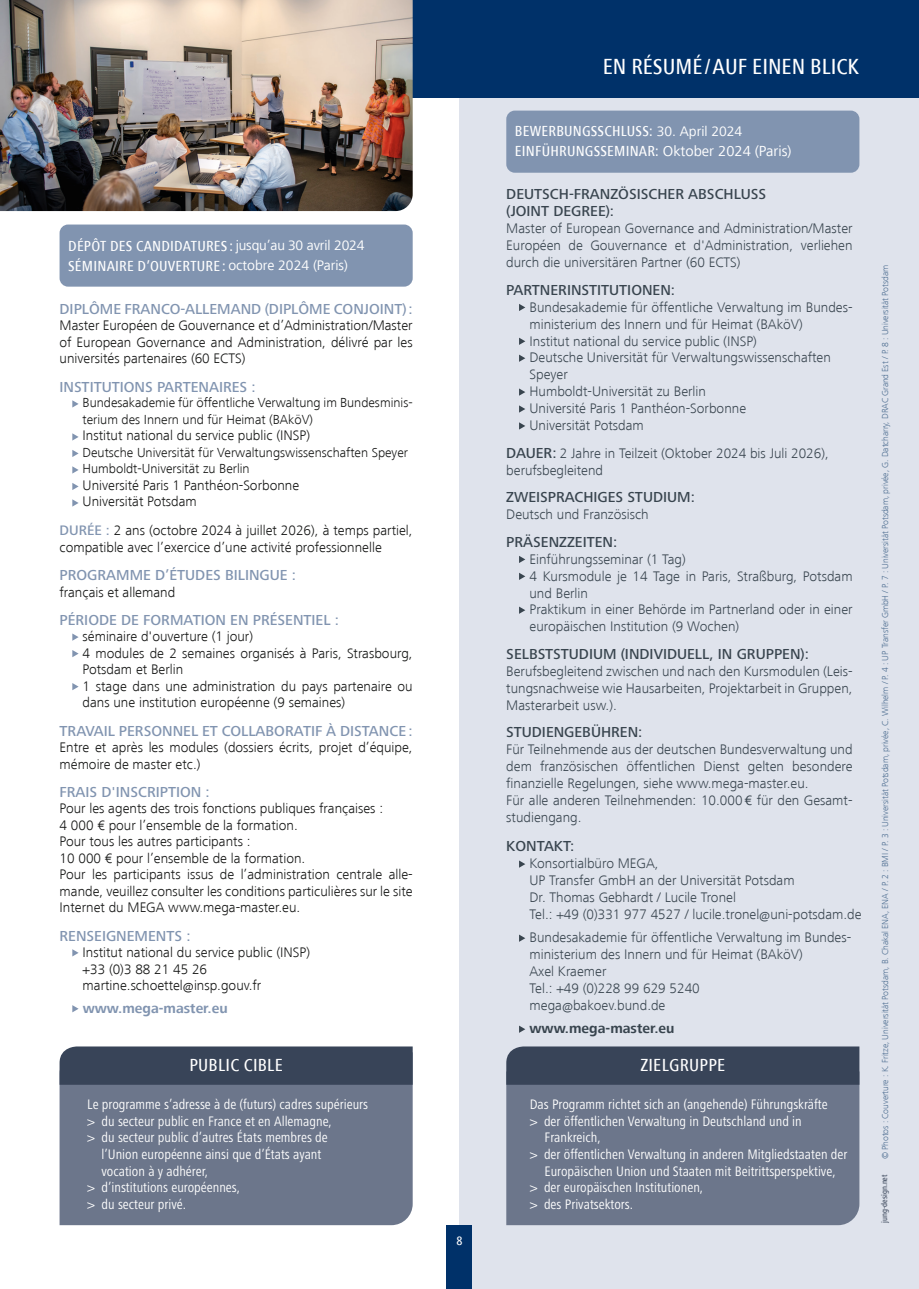
<style>
.page{position:relative;width:919px;height:1289px;background:#fff}
.page>*{position:absolute;margin:0;border:0;box-sizing:border-box;transform-origin:0 0}
.t1{font:500 condensed 22.5px "Frutiger Next LT";color:#fff}
.t2{font:500 condensed 18px "Frutiger Next LT";letter-spacing:.015em;color:#fff}
.t3{font:500 15px "Frutiger Next LTW1 G";color:#8194b0}
.t4{font:500 15px/17px "Frutiger Next LTW1 G";color:#38444e}
.t5{font:500 condensed 15px/19.2px "Frutiger Next LT";letter-spacing:.015em;color:#fff}
.t6{font:300 14.25px/17px "Frutiger Next LT";color:#38444e}
.t7{font:300 14.25px/16.5px "Frutiger Next LT";color:#131413}
.t8{font:condensed 14.25px "Frutiger Next LT";color:#fff}
.t9{font:700 14.25px "Frutiger Next LT";color:#8194b0}
.t10{font:700 14.25px "Frutiger Next LT";color:#38444e}
.t11{font:300 13.5px/16.5px "Frutiger Next LT";color:#131413}
.t12{font:500 condensed 12.75px "Frutiger Next LT";color:#fff}
.t13{font:300 9px "Frutiger Next LT";letter-spacing:-.01em;color:#4e6e91}
.t14{font:500 condensed 8.25px "Frutiger Next LT";color:#384458}
.s1{font-weight:400;font-stretch:normal;font-size:14.25px}
.s2{font-family:"Frutiger Next LTW1 G";font-weight:500;color:#8194b0}
.s3{font-weight:400;font-stretch:normal}
.s4{font-family:"Frutiger Next LTW1 G";font-weight:500;font-size:15px}
.s5{font-weight:400}
</style>
<div class="page">
<div style="left:459px;top:13px;width:459px;height:1275px;background:#dfe3ec"></div>
<div style="left:0;top:0;width:918px;height:98px;background:#003169"></div>
<div style="left:446px;top:1225px;width:26px;height:63px;background:#003169"></div>
<div style="left:506px;top:1084px;width:353px;height:141px;background:#6c768b"></div>
<div style="left:506px;top:111px;width:353px;height:62px;background:#8194b0;border-radius:9px"></div>
<div style="left:506px;top:1046px;width:353px;height:38px;background:#384458"></div>
<svg style="left:519px;top:304px;width:6px;height:7px"></svg>
<svg style="left:519px;top:338px;width:6px;height:7px"></svg>
<svg style="left:519px;top:354px;width:6px;height:8px"></svg>
<svg style="left:519px;top:388px;width:6px;height:8px"></svg>
<svg style="left:519px;top:405px;width:6px;height:7px"></svg>
<svg style="left:519px;top:422px;width:6px;height:7px"></svg>
<svg style="left:519px;top:556px;width:6px;height:7px"></svg>
<svg style="left:519px;top:572px;width:6px;height:8px"></svg>
<svg style="left:519px;top:606px;width:6px;height:8px"></svg>
<svg style="left:72px;top:400px;width:7px;height:7px"></svg>
<svg style="left:72px;top:433px;width:7px;height:7px"></svg>
<svg style="left:72px;top:450px;width:7px;height:7px"></svg>
<svg style="left:72px;top:466px;width:7px;height:7px"></svg>
<svg style="left:72px;top:483px;width:7px;height:7px"></svg>
<svg style="left:72px;top:499px;width:7px;height:7px"></svg>
<svg style="left:72px;top:633px;width:7px;height:7px"></svg>
<svg style="left:72px;top:650px;width:7px;height:7px"></svg>
<svg style="left:72px;top:683px;width:7px;height:7px"></svg>
<svg style="left:72px;top:949px;width:7px;height:7px"></svg>
<svg style="left:72px;top:1005px;width:7px;height:7px"></svg>
<img style="left:0;top:0;width:412px;height:211px">
<div style="left:60px;top:1084px;width:352px;height:141px;background:#6c768b"></div>
<div style="left:60px;top:224px;width:352px;height:63px;background:#8194b0;border-radius:9px"></div>
<div style="left:60px;top:1046px;width:352px;height:38px;background:#384458"></div>
<svg style="left:519px;top:860px;width:6px;height:7px"></svg>
<svg style="left:519px;top:934px;width:6px;height:7px"></svg>
<svg style="left:519px;top:1025px;width:6px;height:7px"></svg>
<p class="t5" style="left:68px;top:236px;width:298px;line-height:20px">DÉPÔT DES CANDIDATURES : <span class="s1">jusqu’au 30 avril 2024<br></span>SÉMINAIRE D’OUVERTURE : <span class="s1">octobre 2024 (Paris)</span></p>
<p class="t3" style="left:60px;top:300px;width:354px">DIPLÔME FRANCO-ALLEMAND (DIPLÔME CONJOINT) :</p>
<p class="t7" style="left:60px;top:317px;width:354px;text-align:justify">Master Européen de Gouvernance et d’Administration/Master of European Governance and Administration, délivré par les universités partenaires (60 ECTS)</p>
<p class="t3" style="left:60px;top:378px;width:197px">INSTITUTIONS PARTENAIRES :</p>
<p class="t11" style="left:83px;top:395px;width:331px">Bundesakademie für öffentliche Verwaltung im Bundesminis&shy;terium des Innern und für Heimat (BAköV)</p>
<p class="t7" style="left:83px;top:427px;width:229px">Institut national du service public (INSP)</p>
<p class="t11" style="left:83px;top:444px;width:327px">Deutsche Universität für Verwaltungswissenschaften Speyer<br>Humboldt-Universität zu Berlin</p>
<p class="t7" style="left:83px;top:477px;width:218px">Université Paris 1 Panthéon-Sorbonne<br>Universität Potsdam</p>
<p class="t7" style="left:60px;top:522px;width:354px"><span class="s2">DURÉE :</span> 2 ans (octobre 2024 à juillet 2026), à temps partiel, compatible avec l’exercice d’une activité professionnelle</p>
<p class="t3" style="left:60px;top:566px;width:238px">PROGRAMME D’ÉTUDES BILINGUE :</p>
<p class="t7" style="left:60px;top:583px;width:117px">français et allemand</p>
<p class="t3" style="left:60px;top:611px;width:281px">PÉRIODE DE FORMATION EN PRÉSENTIEL :</p>
<p class="t7" style="left:83px;top:628px;width:331px">séminaire d'ouverture (1 jour)<br>4 modules de 2 semaines organisés à Paris, Strasbourg, Potsdam et Berlin<br>1 stage dans une administration du pays partenaire ou dans une institution européenne (9 semaines)</p>
<p class="t3" style="left:60px;top:722px;width:354px">TRAVAIL PERSONNEL ET COLLABORATIF À DISTANCE :</p>
<p class="t7" style="left:60px;top:739px;width:354px">Entre et après les modules (dossiers écrits, projet d’équipe, mémoire de master etc.)</p>
<p class="t3" style="left:60px;top:783px;width:152px">FRAIS D'INSCRIPTION :</p>
<p class="t7" style="left:60px;top:800px;width:354px">Pour les agents des trois fonctions publiques françaises :<br>4 000 € pour l’ensemble de la formation.<br>Pour tous les autres participants :<br>10 000 € pour l’ensemble de la formation.<br>Pour les participants issus de l’administration centrale alle&shy;mande, veuillez consulter les conditions particulières sur le site Internet du MEGA www.mega-master.eu.</p>
<p class="t3" style="left:60px;top:927px;width:132px">RENSEIGNEMENTS :</p>
<p class="t7" style="left:83px;top:944px;width:229px">Institut national du service public (INSP) +33 (0)3 88 21 45 26 martine.schoettel@insp.gouv.fr</p>
<p class="t9" style="left:83px;top:1000px;width:146px">www.mega-master.eu</p>
<p class="t2" style="left:189px;top:1055px;width:95px">PUBLIC CIBLE</p>
<p class="t8" style="left:87px;top:1096px;width:282px">Le programme s’adresse à de (futurs) cadres supérieurs</p>
<p class="t8" style="left:87px;top:1113px;width:246px">&gt; du secteur public en France et en Allemagne,</p>
<p class="t8" style="left:87px;top:1129px;width:242px">&gt; du secteur public d’autres États membres de</p>
<p class="t8" style="left:102px;top:1146px;width:221px">l’Union européenne ainsi que d’États ayant</p>
<p class="t8" style="left:102px;top:1162px;width:108px">vocation à y adhérer,</p>
<p class="t8" style="left:87px;top:1179px;width:154px">&gt; d’institutions européennes,</p>
<p class="t8" style="left:87px;top:1195px;width:100px">&gt; du secteur privé.</p>
<p class="t12" style="left:456px;top:1233px;width:8px">8</p>
<h1 class="t1" style="left:602px;top:54px;width:258px">EN RÉSUMÉ / AUF EINEN BLICK</h1>
<p class="t5" style="left:515px;top:122px;width:278px">BEWERBUNGSSCHLUSS: <span class="s1">30. April 2024<br></span>EINFÜHRUNGSSEMINAR: <span class="s3">Oktober 2024 (Paris)</span></p>
<p class="t4" style="left:506px;top:186px;width:261px">DEUTSCH-FRANZÖSISCHER ABSCHLUSS (JOINT DEGREE):</p>
<p class="t6" style="left:506px;top:220px;width:348px;text-align:justify">Master of European Governance and Administration/Master Européen de Gouvernance et d'Administration, verliehen durch die universitären Partner (60 ECTS)</p>
<p class="t4" style="left:506px;top:282px;width:170px">PARTNERINSTITUTIONEN:</p>
<p class="t6" style="left:529px;top:298px;width:324px">Bundesakademie für öffentliche Verwaltung im Bundes&shy;ministerium des Innern und für Heimat (BAköV)<br>Institut national du service public (INSP)<br>Deutsche Universität für Verwaltungswissenschaften Speyer<br>Humboldt-Universität zu Berlin<br>Université Paris 1 Panthéon-Sorbonne<br>Universität Potsdam</p>
<p class="t6" style="left:506px;top:444px;width:324px"><span class="s4">DAUER:</span> 2 Jahre in Teilzeit (Oktober 2024 bis Juli 2026), berufsbegleitend</p>
<p class="t4" style="left:506px;top:489px;width:190px">ZWEISPRACHIGES STUDIUM:</p>
<p class="t6" style="left:506px;top:506px;width:144px">Deutsch und Französisch</p>
<p class="t4" style="left:506px;top:533px;width:112px">PRÄSENZZEITEN:</p>
<p class="t6" style="left:529px;top:550px;width:324px">Einführungsseminar (1 Tag)<br>4 Kursmodule je 14 Tage in Paris, Straßburg, Potsdam und Berlin<br>Praktikum in einer Behörde im Partnerland oder in einer europäischen Institution (9 Wochen)</p>
<p class="t4" style="left:506px;top:646px;width:304px">SELBSTSTUDIUM (INDIVIDUELL, IN GRUPPEN):</p>
<p class="t6" style="left:506px;top:662px;width:348px;text-align:justify">Berufsbegleitend zwischen und nach den Kursmodulen (Leis&shy;tungsnachweise wie Hausarbeiten, Projektarbeit in Gruppen, Masterarbeit usw.).</p>
<p class="t4" style="left:506px;top:724px;width:138px">STUDIENGEBÜHREN:</p>
<p class="t6" style="left:506px;top:741px;width:348px">Für Teilnehmende aus der deutschen Bundesverwaltung und dem französischen öffentlichen Dienst gelten besondere finanzielle Regelungen, siehe www.mega-master.eu.<br>Für alle anderen Teilnehmenden: 10.000<span class="s5">€</span> für den Gesamt&shy;studiengang.</p>
<p class="t4" style="left:506px;top:838px;width:70px">KONTAKT:</p>
<p class="t6" style="left:529px;top:855px;width:333px">Konsortialbüro MEGA,<br>UP Transfer GmbH an der Universität Potsdam<br>Dr. Thomas Gebhardt / Lucile Tronel<br>Tel.: +49 (0)331 977 4527 / lucile.tronel@uni-potsdam.de</p>
<p class="t6" style="left:529px;top:929px;width:323px">Bundesakademie für öffentliche Verwaltung im Bundes&shy;ministerium des Innern und für Heimat (BAköV)<br>Axel Kraemer<br>Tel.: +49 (0)228 99 629 5240<br>mega@bakoev.bund.de</p>
<p class="t10" style="left:529px;top:1020px;width:146px">www.mega-master.eu</p>
<p class="t2" style="left:640px;top:1055px;width:87px">ZIELGRUPPE</p>
<p class="t8" style="left:529px;top:1096px;width:299px">Das Programm richtet sich an (angehende) Führungskräfte</p>
<p class="t8" style="left:529px;top:1113px;width:273px">&gt; der öffentlichen Verwaltung in Deutschland und in</p>
<p class="t8" style="left:544px;top:1129px;width:58px">Frankreich,</p>
<p class="t8" style="left:529px;top:1146px;width:319px">&gt; der öffentlichen Verwaltung in anderen Mitgliedstaaten der</p>
<p class="t8" style="left:544px;top:1162px;width:292px">Europäischen Union und Staaten mit Beitrittsperspektive,</p>
<p class="t8" style="left:529px;top:1179px;width:175px">&gt; der europäischen Institutionen,</p>
<p class="t8" style="left:529px;top:1195px;width:105px">&gt; des Privatsektors.</p>
<p class="t13" style="left:880px;top:1159px;width:896px;rotate:-90deg">© Photos : Couverture : K. Fritze, Universität Potsdam, B. Chakal ENA, ENA / P. 2 : BMI / P. 3 : Universität Potsdam, privée, C. Wilhelm / P. 4 : UP Transfer GmbH / P. 7 : Universität Potsdam, privée, G. Datcharry, DRAC Grand Est / P. 8 : Universität Potsdam</p>
<p class="t14" style="left:879px;top:1222px;width:50px;rotate:-90deg">jung-design.net</p>
</div>
